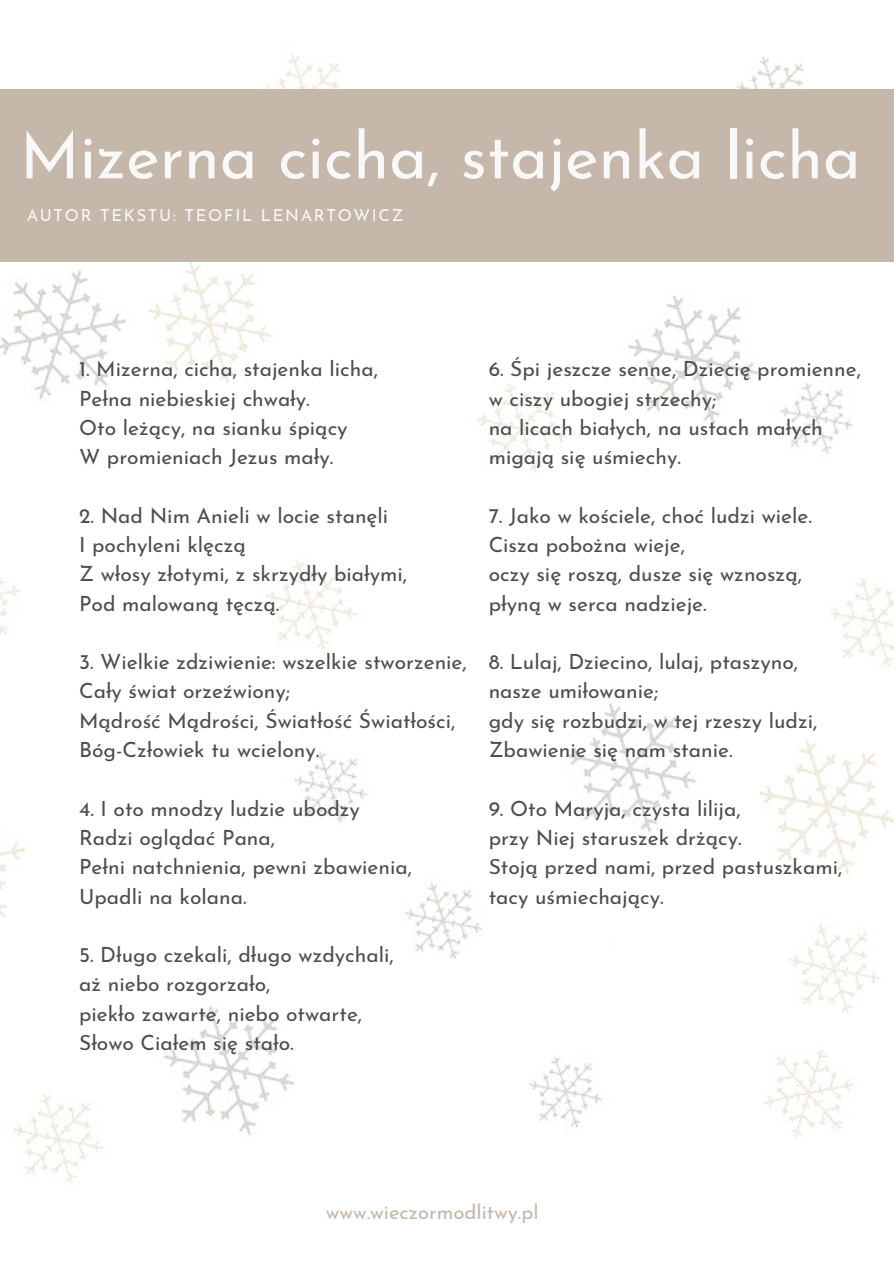
<style>
.page{position:relative;width:894px;height:1264px;background:#fff}
.page>*{position:absolute;margin:0;border:0;box-sizing:border-box;transform-origin:0 0}
.t1{font:64.5px "Josefin Sans";color:#f8f8f8}
.t2{font:21px/29.2px "Josefin Sans";color:#4d4d50}
.t3{font:20.25px "Josefin Sans";color:#c5b7aa}
.t4{font:16.5px "Josefin Sans";letter-spacing:.1em;color:#f8f8f8}
</style>
<div class="page">
<img style="left:0;top:54px;width:893px;height:1129px">
<div style="left:0;top:89px;width:893px;height:173px;background:#c5b7aa"></div>
<h1 class="t1" style="left:20px;top:130px;width:842px">Mizerna cicha, stajenka licha</h1>
<p class="t4" style="left:27px;top:209px;width:378px">AUTOR TEKSTU: TEOFIL LENARTOWICZ</p>
<p class="t2" style="left:79px;top:356px;width:300px">1. Mizerna, cicha, stajenka licha,<br>Pełna niebieskiej chwały.<br>Oto leżący, na sianku śpiący<br>W promieniach Jezus mały.</p>
<p class="t2" style="left:79px;top:503px;width:329px">2. Nad Nim Anieli w locie stanęli<br>I pochyleni klęczą<br>Z włosy złotymi, z skrzydły białymi,<br>Pod malowaną tęczą.</p>
<p class="t2" style="left:79px;top:649px;width:389px">3. Wielkie zdziwienie: wszelkie stworzenie, Cały świat orzeźwiony;<br>Mądrość Mądrości, Światłość Światłości, Bóg-Człowiek tu wcielony.</p>
<p class="t2" style="left:79px;top:795px;width:334px">4. I oto mnodzy ludzie ubodzy<br>Radzi oglądać Pana,<br>Pełni natchnienia, pewni zbawienia,<br>Upadli na kolana.</p>
<p class="t2" style="left:79px;top:942px;width:316px">5. Długo czekali, długo wzdychali, aż niebo rozgorzało,<br>piekło zawarte, niebo otwarte,<br>Słowo Ciałem się stało.</p>
<p class="t2" style="left:488px;top:356px;width:374px">6. Śpi jeszcze senne, Dziecię promienne, w ciszy ubogiej strzechy;<br>na licach białych, na ustach małych migają się uśmiechy.</p>
<p class="t2" style="left:488px;top:503px;width:325px">7. Jako w kościele, choć ludzi wiele.<br>Cisza pobożna wieje,<br>oczy się roszą, dusze się wznoszą, płyną w serca nadzieje.</p>
<p class="t2" style="left:488px;top:649px;width:330px">8. Lulaj, Dziecino, lulaj, ptaszyno, nasze umiłowanie;<br>gdy się rozbudzi, w tej rzeszy ludzi,<br>Zbawienie się nam stanie.</p>
<p class="t2" style="left:488px;top:795px;width:355px">9. Oto Maryja, czysta lilija,<br>przy Niej staruszek drżący.<br>Stoją przed nami, przed pastuszkami, tacy uśmiechający.</p>
<p class="t3" style="left:325px;top:1203px;width:214px">www.wieczormodlitwy.pl</p>
</div>
